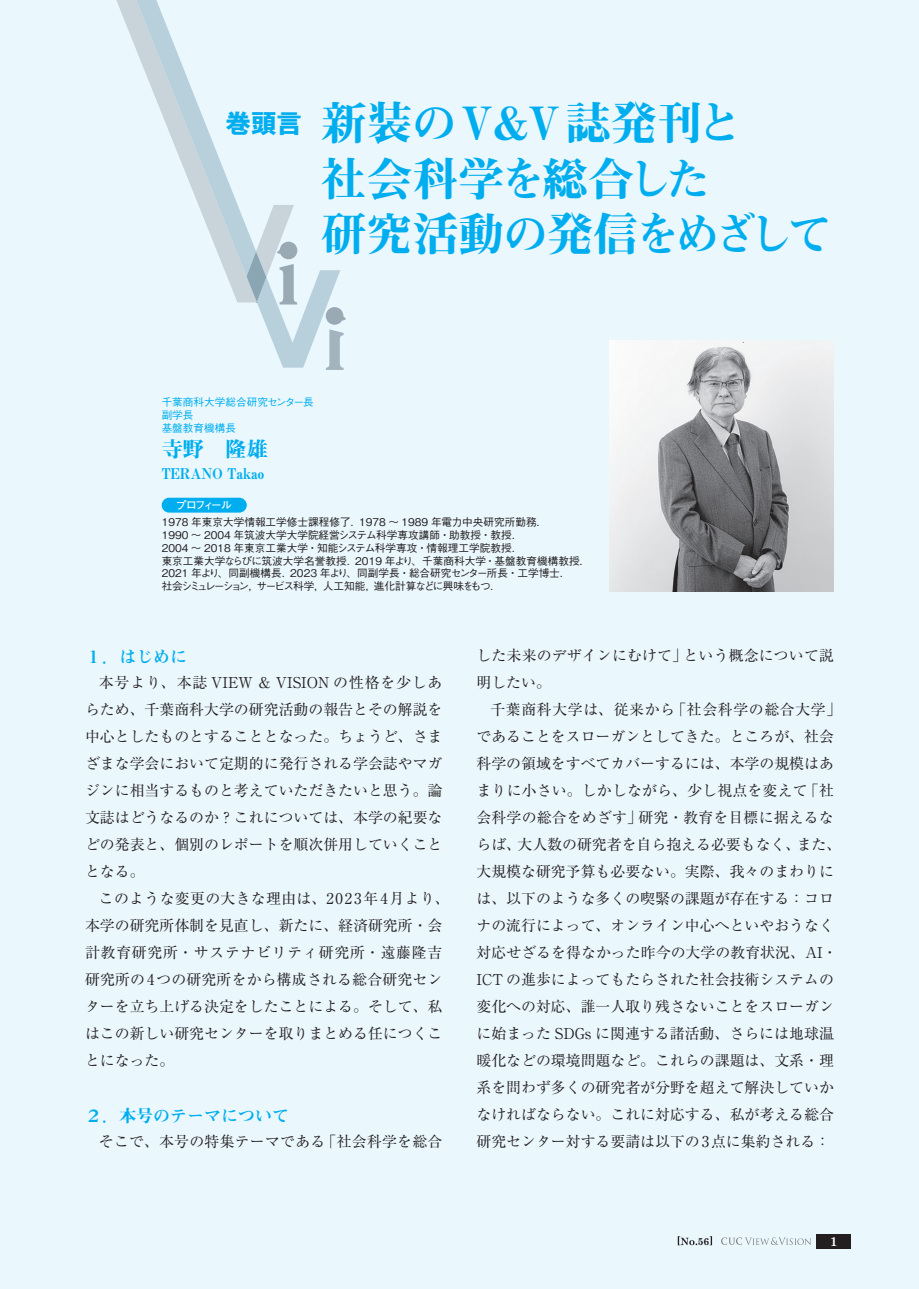
<style>
.page{position:relative;width:919px;height:1289px;background:#fff}
.page>*{position:absolute;margin:0;border:0;box-sizing:border-box;transform-origin:0 0}
.t1{font:45.75px/55.2px "Midashi Min Pro MA31";letter-spacing:-.015em;color:#00aeef}
.t2{font:700 25.5px "Gothic MB101 Pro";color:#00aeef}
.t3{font:21.3px "Midashi Min Pro MA31";color:#00aeef}
.t4{font:16.95px "Midashi Min Pro MA31";color:#00aeef}
.t5{font:14.85px/27px "Ryumin Pro";color:#231f20}
.t6{font:14.85px "Midashi Min Pro MA31";color:#00aeef}
.t7{font:700 12.75px "Century Schoolbook";color:#fff}
.t8{font:500 10.65px/12.8px "Gothic BBB Pro";color:#231f20}
.t9{font:500 10.65px/12.8px "Gothic BBB Pro";color:#00aeef}
.t10{font:700 10.65px "Futo Go B101 Pro";letter-spacing:-.145em;color:#fff}
.t11{font:700 10.05px "Century Schoolbook";color:#231f20}
</style>
<div class="page">
<div style="left:0;top:0;width:918px;height:1288px;background:#eaf7fd"></div>
<svg style="left:677px;top:1236px;width:20px;height:9px"></svg>
<svg style="left:709px;top:1236px;width:3px;height:9px"></svg>
<div style="left:816px;top:1233px;width:34px;height:15px;background:#231f20"></div>
<svg style="left:721px;top:1237px;width:90px;height:7px"></svg>
<img style="left:609px;top:340px;width:224px;height:251px">
<div style="left:162px;top:497px;width:85px;height:15px;background:#00aeef;border-radius:7px"></div>
<svg style="left:116px;top:0;width:229px;height:370px"></svg>
<h2 class="t2" style="left:225px;top:102px;width:78px">巻頭言</h2>
<h1 class="t1" style="left:321px;top:91px;width:513px">新装のV&amp;V誌発刊と<br>社会科学を総合した<br>研究活動の発信をめざして</h1>
<p class="t9" style="left:162px;top:394px;width:154px">千葉商科大学総合研究センター長副学長<br>基盤教育機構長</p>
<h3 class="t3" style="left:162px;top:433px;width:108px">寺野　隆雄</h3>
<p class="t6" style="left:162px;top:461px;width:104px">TERANO Takao</p>
<p class="t10" style="left:176px;top:496px;width:57px">プロフィール</p>
<p class="t8" style="left:162px;top:514px;width:430px">1978 年東京大学情報工学修士課程修了．1978 ～ 1989 年電力中央研究所勤務．<br>1990 ～ 2004 年筑波大学大学院経営システム科学専攻講師・助教授・教授．<br>2004 ～ 2018 年東京工業大学・知能システム科学専攻・情報理工学院教授．<br>東京工業大学ならびに筑波大学名誉教授．2019 年より、千葉商科大学・基盤教育機構教授．2021 年より、同副機構長．2023 年より、同副学長・総合研究センター所長・工学博士．<br>社会シミュレーション，サービス科学，人工知能，進化計算などに興味をもつ．</p>
<p class="t4" style="left:85px;top:643px;width:104px">１．はじめに</p>
<p class="t5" style="left:85px;top:668px;width:359px;text-align:justify;text-indent:14px">本号より、本誌 VIEW ＆ VISION の性格を少しあらため、千葉商科大学の研究活動の報告とその解説を中心としたものとすることとなった。ちょうど、さまざまな学会において定期的に発行される学会誌やマガジンに相当するものと考えていただきたいと思う。論文誌はどうなるのか？これについては、本学の紀要などの発表と、個別のレポートを順次併用していくこととなる。</p>
<p class="t5" style="left:85px;top:883px;width:366px;text-indent:14px">このような変更の大きな理由は、2023年4月より、本学の研究所体制を見直し、新たに、経済研究所・会計教育研究所・サステナビリティ研究所・遠藤隆吉研究所の4つの研究所をから構成される総合研究センターを立ち上げる決定をしたことによる。そして、私はこの新しい研究センターを取りまとめる任につくことになった。</p>
<p class="t4" style="left:85px;top:1102px;width:206px">２．本号のテーマについて</p>
<p class="t5" style="left:99px;top:1126px;width:345px">そこで、本号の特集テーマである「社会科学を総合</p>
<p class="t5" style="left:476px;top:641px;width:359px">した未来のデザインにむけて」という概念について説明したい。</p>
<p class="t5" style="left:476px;top:695px;width:366px;text-indent:14px">千葉商科大学は、従来から「社会科学の総合大学」であることをスローガンとしてきた。ところが、社会科学の領域をすべてカバーするには、本学の規模はあまりに小さい。しかしながら、少し視点を変えて「社会科学の総合をめざす」研究・教育を目標に据えるならば、大人数の研究者を自ら抱える必要もなく、また、大規模な研究予算も必要ない。実際、我々のまわりには、以下のような多くの喫緊の課題が存在する：コロナの流行によって、オンライン中心へといやおうなく対応せざるを得なかった昨今の大学の教育状況、AI・<br>ICT の進歩によってもたらされた社会技術システムの変化への対応、誰一人取り残さないことをスローガンに始まった SDGs に関連する諸活動、さらには地球温暖化などの環境問題など。これらの課題は、文系・理系を問わず多くの研究者が分野を超えて解決していかなければならない。これに対応する、私が考える総合研究センター対する要請は以下の3点に集約される：</p>
<p class="t11" style="left:697px;top:1235px;width:13px">56</p>
<p class="t7" style="left:830px;top:1233px;width:9px">1</p>
</div>
